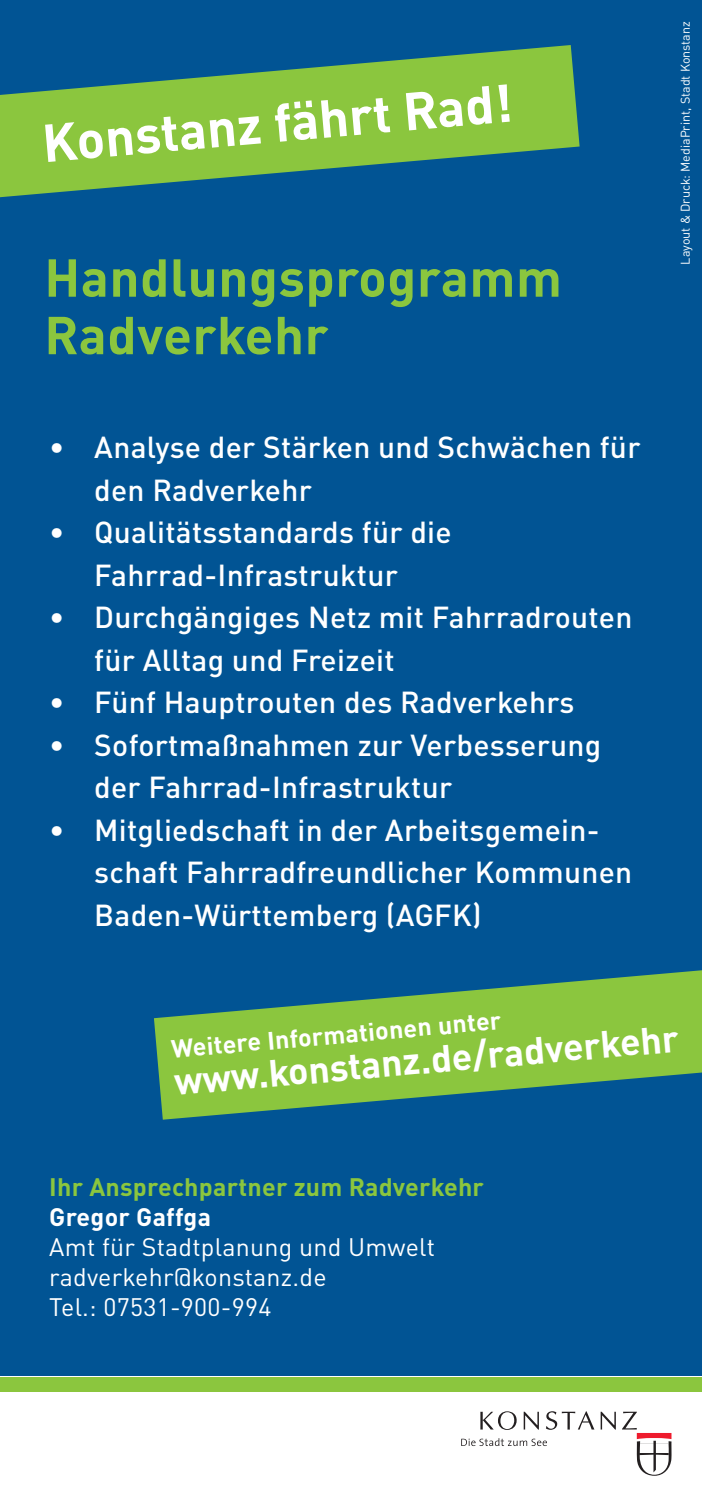
<style>
.page{position:relative;width:702px;height:1489px;background:#fff}
.page>*{position:absolute;margin:0;border:0;box-sizing:border-box;transform-origin:0 0}
.t1{font:700 52.5px/57.5px "DINOT";letter-spacing:.01em;color:#8bc63e}
.t2{font:700 52.5px "DINOT";color:#fff}
.t3{font:700 37.5px "DINOT";color:#fff}
.t4{font:500 30px/42.5px "DINOT";letter-spacing:.01em;color:#fff}
.t5{font:25px/30px "DINOT";letter-spacing:.01em;color:#fff}
.t6{font:700 25px "DINOT";letter-spacing:.01em;color:#fff}
.t7{font:700 25px "DINOT";letter-spacing:.01em;color:#8bc63e}
.t8{font:12.5px "DINOT";color:#fff}
</style>
<div class="page">
<div style="left:0;top:0;width:702px;height:1375px;background:#015494"></div>
<svg style="left:0;top:45px;width:579px;height:152px;fill:#8bc63e"></svg>
<svg style="left:154px;top:970px;width:548px;height:149px;fill:#8bc63e"></svg>
<div style="left:0;top:1376px;width:702px;height:15px;background:#8bc63e"></div>
<svg style="left:461px;top:1438px;width:86px;height:7px"></svg>
<svg style="left:480px;top:1411px;width:36px;height:18px"></svg>
<svg style="left:523px;top:1411px;width:16px;height:18px"></svg>
<svg style="left:600px;top:1411px;width:15px;height:18px"></svg>
<svg style="left:622px;top:1411px;width:49px;height:64px"></svg>
<svg style="left:546px;top:1411px;width:48px;height:18px"></svg>
<h1 class="t2" style="left:39px;top:109px;width:473px;rotate:-5deg">Konstanz fährt Rad!</h1>
<h1 class="t1" style="left:44px;top:247px;width:519px">Handlungsprogramm<br>Radverkehr</h1>
<p class="t4" style="left:94px;top:425px;width:547px;text-indent:-45px">• Analyse der Stärken und Schwächen für den Radverkehr</p>
<p class="t4" style="left:49px;top:510px;width:404px;text-align:center">• Qualitätsstandards für die<br>Fahrrad-Infrastruktur</p>
<p class="t4" style="left:94px;top:595px;width:539px;text-indent:-45px">• Durchgängiges Netz mit Fahrradrouten für Alltag und Freizeit</p>
<p class="t4" style="left:49px;top:680px;width:527px">• Fünf Hauptrouten des Radverkehrs</p>
<p class="t4" style="left:94px;top:723px;width:508px;text-indent:-45px">• Sofortmaßnahmen zur Verbesserung der Fahrrad-Infrastruktur</p>
<p class="t4" style="left:94px;top:808px;width:539px;text-indent:-45px">• Mitgliedschaft in der Arbeitsgemein&shy;schaft Fahrradfreundlicher Kommunen<br>Baden-Württemberg (AGFK)</p>
<p class="t8" style="left:677px;top:264px;width:245px;rotate:-90deg">Layout &amp; Druck: MediaPrint, Stadt Konstanz</p>
<p class="t6" style="left:170px;top:1032px;width:332px;rotate:-5deg">Weitere Informationen unter</p>
<p class="t3" style="left:172px;top:1057px;width:508px;rotate:-5deg">www.konstanz.de/radverkehr</p>
<p class="t7" style="left:49px;top:1170px;width:436px">Ihr Ansprechpartner zum Radverkehr</p>
<p class="t6" style="left:49px;top:1200px;width:163px">Gregor Gaffga</p>
<p class="t5" style="left:49px;top:1231px;width:387px">Amt für Stadtplanung und Umwelt radverkehr@konstanz.de<br>Tel.: 07531-900-994</p>
</div>
